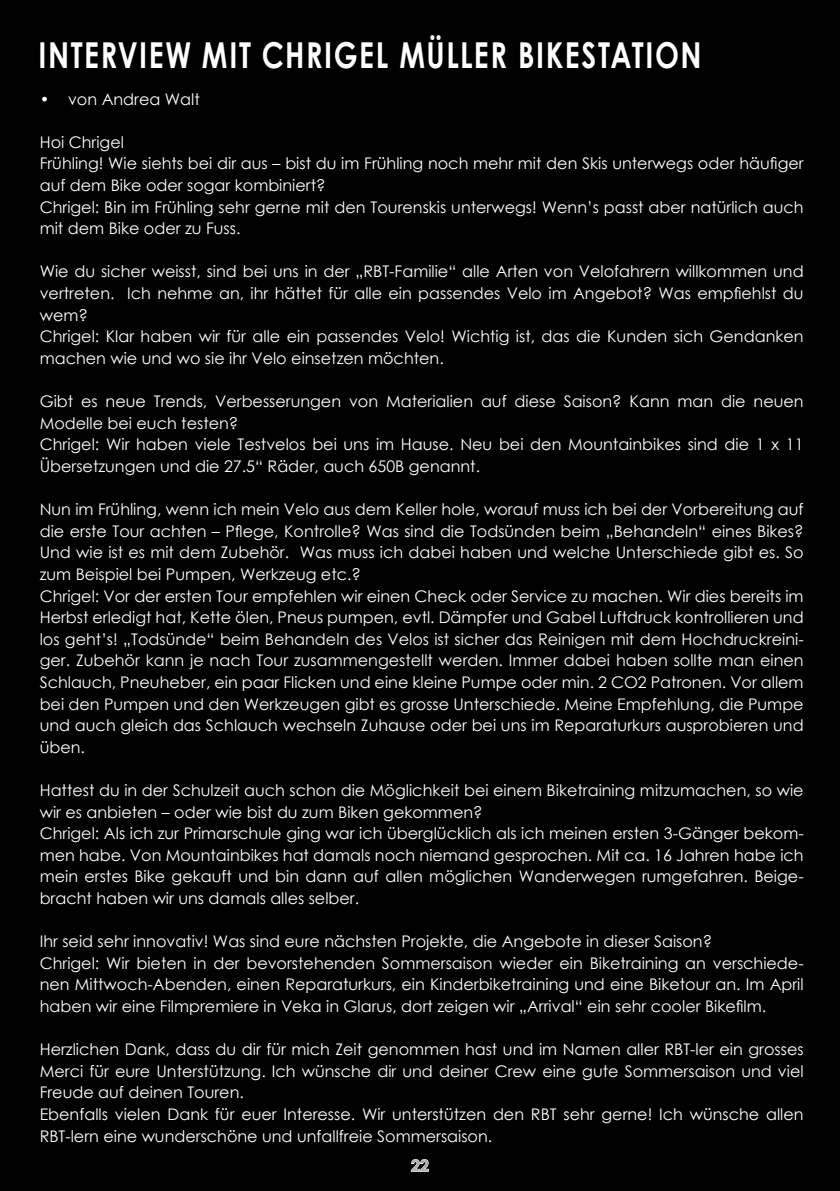
<style>
.page{position:relative;width:840px;height:1191px;background:#fff}
.page>*{position:absolute;margin:0;border:0;box-sizing:border-box;transform-origin:0 0}
.t1{font:700 35.8px "Century Gothic";letter-spacing:.05em;color:#fff;scale:.8 1}
.t2{font:16px/21.6px "Century Gothic";color:#fff}
.t3{font:700 16px "Century Gothic";color:#b2b2b2}
</style>
<div class="page">
<div style="left:0;top:0;width:839px;height:1191px;background:#000"></div>
<svg style="left:410px;top:1159px;width:19px;height:13px"></svg>
<h1 class="t1" style="left:38px;top:28px;width:829px">INTERVI EW MIT CH RIGEL MÜLLER BIKESTATION</h1>
<p class="t2" style="left:40px;top:88px;width:161px">• von Andrea Walt</p>
<p class="t2" style="left:40px;top:131px;width:765px">Hoi Chrigel<br>Frühling! Wie siehts bei dir aus – bist du im Frühling noch mehr mit den Skis unterwegs oder häufiger auf dem Bike oder sogar kombiniert?<br>Chrigel: Bin im Frühling sehr gerne mit den Tourenskis unterwegs! Wenn’s passt aber natürlich auch mit dem Bike oder zu Fuss.</p>
<p class="t2" style="left:40px;top:260px;width:765px">Wie du sicher weisst, sind bei uns in der „RBT-Familie“ alle Arten von Velofahrern willkommen und vertreten. Ich nehme an, ihr hättet für alle ein passendes Velo im Angebot? Was empfiehlst du wem?<br>Chrigel: Klar haben wir für alle ein passendes Velo! Wichtig ist, das die Kunden sich Gendanken machen wie und wo sie ihr Velo einsetzen möchten.</p>
<p class="t2" style="left:40px;top:390px;width:765px">Gibt es neue Trends, Verbesserungen von Materialien auf diese Saison? Kann man die neuen Modelle bei euch testen?<br>Chrigel: Wir haben viele Testvelos bei uns im Hause. Neu bei den Mountainbikes sind die 1 x 11<br>Übersetzungen und die 27.5“ Räder, auch 650B genannt.</p>
<p class="t2" style="left:40px;top:498px;width:765px">Nun im Frühling, wenn ich mein Velo aus dem Keller hole, worauf muss ich bei der Vorbereitung auf die erste Tour achten – Pflege, Kontrolle? Was sind die Todsünden beim „Behandeln“ eines Bikes?<br>Und wie ist es mit dem Zubehör. Was muss ich dabei haben und welche Unterschiede gibt es. So zum Beispiel bei Pumpen, Werkzeug etc.?<br>Chrigel: Vor der ersten Tour empfehlen wir einen Check oder Service zu machen. Wir dies bereits im Herbst erledigt hat, Kette ölen, Pneus pumpen, evtl. Dämpfer und Gabel Luftdruck kontrollieren und los geht’s! „Todsünde“ beim Behandeln des Velos ist sicher das Reinigen mit dem Hochdruckreini&shy;ger. Zubehör kann je nach Tour zusammengestellt werden. Immer dabei haben sollte man einen Schlauch, Pneuheber, ein paar Flicken und eine kleine Pumpe oder min. 2 CO2 Patronen. Vor allem bei den Pumpen und den Werkzeugen gibt es grosse Unterschiede. Meine Empfehlung, die Pumpe und auch gleich das Schlauch wechseln Zuhause oder bei uns im Reparaturkurs ausprobieren und üben.</p>
<p class="t2" style="left:40px;top:779px;width:765px">Hattest du in der Schulzeit auch schon die Möglichkeit bei einem Biketraining mitzumachen, so wie wir es anbieten – oder wie bist du zum Biken gekommen?<br>Chrigel: Als ich zur Primarschule ging war ich überglücklich als ich meinen ersten 3-Gänger bekom&shy;men habe. Von Mountainbikes hat damals noch niemand gesprochen. Mit ca. 16 Jahren habe ich mein erstes Bike gekauft und bin dann auf allen möglichen Wanderwegen rumgefahren. Beige&shy;bracht haben wir uns damals alles selber.</p>
<p class="t2" style="left:40px;top:930px;width:765px">Ihr seid sehr innovativ! Was sind eure nächsten Projekte, die Angebote in dieser Saison?<br>Chrigel: Wir bieten in der bevorstehenden Sommersaison wieder ein Biketraining an verschiede&shy;nen Mittwoch-Abenden, einen Reparaturkurs, ein Kinderbiketraining und eine Biketour an. Im April haben wir eine Filmpremiere in Veka in Glarus, dort zeigen wir „Arrival“ ein sehr cooler Bikefilm.</p>
<p class="t2" style="left:40px;top:1038px;width:765px">Herzlichen Dank, dass du dir für mich Zeit genommen hast und im Namen aller RBT-ler ein grosses Merci für eure Unterstützung. Ich wünsche dir und deiner Crew eine gute Sommersaison und viel Freude auf deinen Touren.<br>Ebenfalls vielen Dank für euer Interesse. Wir unterstützen den RBT sehr gerne! Ich wünsche allen RBT-lern eine wunderschöne und unfallfreie Sommersaison.</p>
<p class="t3" style="left:411px;top:1153px;width:19px">22</p>
</div>
